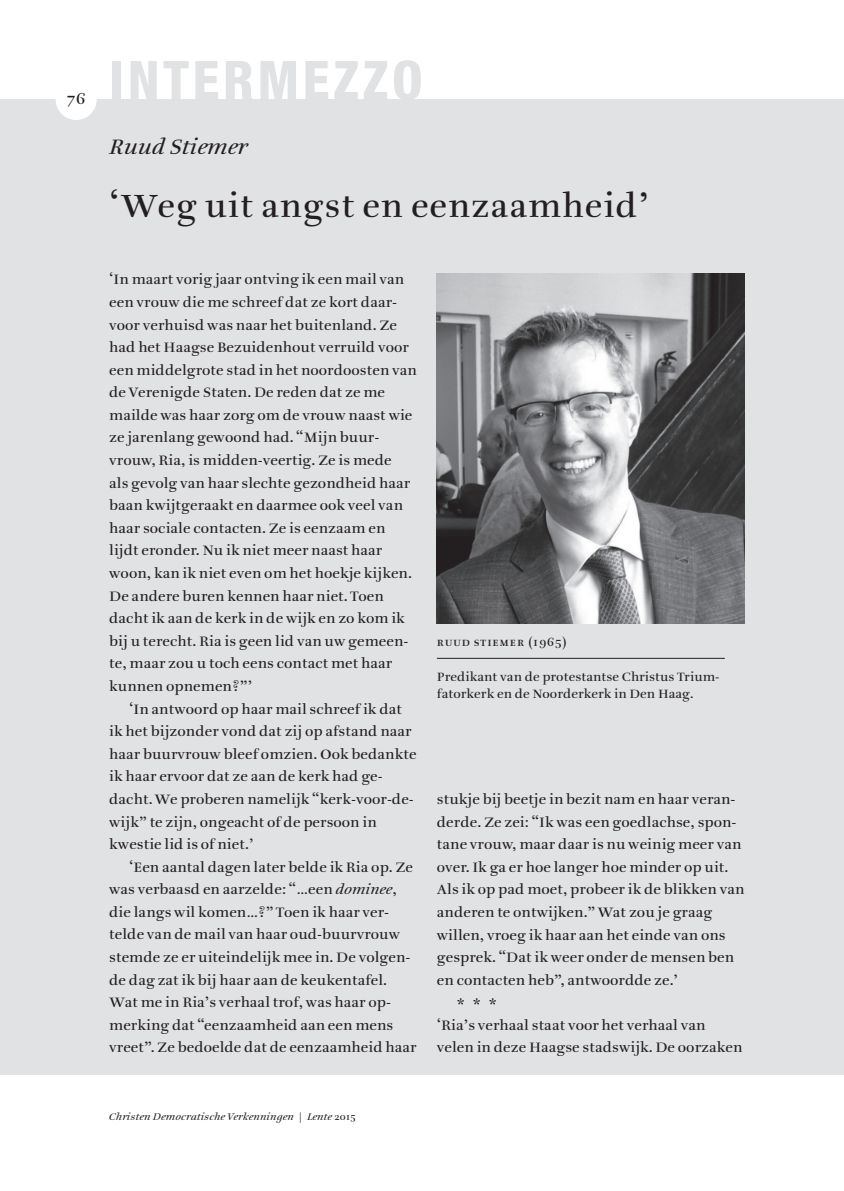
<style>
.page{position:relative;width:844px;height:1191px;background:#fff}
.page>*{position:absolute;margin:0;border:0;box-sizing:border-box;transform-origin:0 0}
.t1{font:800 condensed 53.38px "Helvetica Neue LT Std";letter-spacing:.07em;color:#e1e2e4}
.t2{font:35px "Ruse X040 Hg Tx";letter-spacing:.02em;color:#231f20}
.t3{font:italic 22.75px "Ruse X040 Hg Tx";color:#231f20}
.t4{font:17.5px "Ruse X040 Hg Tx";color:#231f20}
.t5{font:14.88px/22.6px "Ruse X040 Hg Tx";color:#231f20}
.t6{font:13.12px/17.5px "Ruse X040 Hg Tx";color:#231f20}
.t7{font:13.12px "Ruse X040 Hg Tx Small Caps";letter-spacing:.06em;color:#231f20}
.t8{font:italic 10.5px "Ruse X040 Hg Tx";letter-spacing:.015em;color:#231f20}
.s1{font-style:italic}
.s2{font-style:normal}
</style>
<div class="page">
<div style="left:0;top:99px;width:843px;height:975px;background:#e1e2e4"></div>
<div style="left:56px;top:79px;width:41px;height:41px;background:#fff;border-radius:50%"></div>
<img style="left:437px;top:274px;width:307px;height:349px">
<hr style="left:437px;top:658px;width:287px;height:1px;background:#231f20">
<p class="t4" style="left:67px;top:88px;width:21px">76</p>
<h1 class="t1" style="left:109px;top:47px;width:311px">INTERMEZZO</h1>
<h3 class="t3" style="left:109px;top:133px;width:139px">Ruud Stiemer</h3>
<h2 class="t2" style="left:109px;top:185px;width:541px">‘Weg uit angst en eenzaamheid’</h2>
<p class="t5" style="left:109px;top:268px;width:309px">‘In maart vorig jaar ontving ik een mail van een vrouw die me schreef dat ze kort daar&shy;voor verhuisd was naar het buitenland. Ze had het Haagse Bezuidenhout verruild voor een middelgrote stad in het noordoosten van de Verenigde Staten. De reden dat ze me mailde was haar zorg om de vrouw naast wie ze jarenlang gewoond had. “Mijn buur&shy;vrouw, Ria, is midden-veertig. Ze is mede<br>als gevolg van haar slechte gezondheid haar baan kwijtgeraakt en daarmee ook veel van haar sociale contacten. Ze is eenzaam en lijdt eronder. Nu ik niet meer naast haar woon, kan ik niet even om het hoekje kijken.<br>De andere buren kennen haar niet. Toen dacht ik aan de kerk in de wijk en zo kom ik bij u terecht. Ria is geen lid van uw gemeen&shy;te, maar zou u toch eens contact met haar kunnen opnemen?”’</p>
<p class="t5" style="left:109px;top:697px;width:309px;text-indent:20px">‘In antwoord op haar mail schreef ik dat ik het bijzonder vond dat zij op afstand naar haar buurvrouw bleef omzien. Ook bedankte ik haar ervoor dat ze aan de kerk had ge&shy;dacht. We proberen namelijk “kerk-voor-de&shy;wijk” te zijn, ongeacht of de persoon in kwestie lid is of niet.’</p>
<p class="t5" style="left:109px;top:855px;width:309px;text-indent:20px">‘Een aantal dagen later belde ik Ria op. Ze was verbaasd en aarzelde: “…een <span class="s1">dominee</span>, die langs wil komen…?” Toen ik haar ver&shy;telde van de mail van haar oud-buurvrouw stemde ze er uiteindelijk mee in. De volgen&shy;de dag zat ik bij haar aan de keukentafel.<br>Wat me in Ria’s verhaal trof, was haar op&shy;merking dat “eenzaamheid aan een mens vreet”. Ze bedoelde dat de eenzaamheid haar</p>
<p class="t7" style="left:437px;top:635px;width:131px">Ruud Stiemer (1965)</p>
<p class="t6" style="left:437px;top:668px;width:284px">Predikant van de protestantse Christus Trium&shy;fatorkerk en de Noorderkerk in Den Haag.</p>
<p class="t5" style="left:437px;top:788px;width:309px">stukje bij beetje in bezit nam en haar veran&shy;derde. Ze zei: “Ik was een goedlachse, spon&shy;tane vrouw, maar daar is nu weinig meer van over. Ik ga er hoe langer hoe minder op uit.<br>Als ik op pad moet, probeer ik de blikken van anderen te ontwijken.” Wat zou je graag willen, vroeg ik haar aan het einde van ons gesprek. “Dat ik weer onder de mensen ben en contacten heb”, antwoordde ze.’</p>
<p class="t5" style="left:437px;top:994px;width:270px;line-height:20.7px;text-indent:20px">***<br>‘Ria’s verhaal staat voor het verhaal van</p>
<p class="t5" style="left:437px;top:1036px;width:307px">velen in deze Haagse stadswijk. De oorzaken</p>
<p class="t8" style="left:109px;top:1110px;width:248px">Christen Democratische Verkenningen <span class="s2">|</span> Lente <span class="s2">2015</span></p>
</div>
